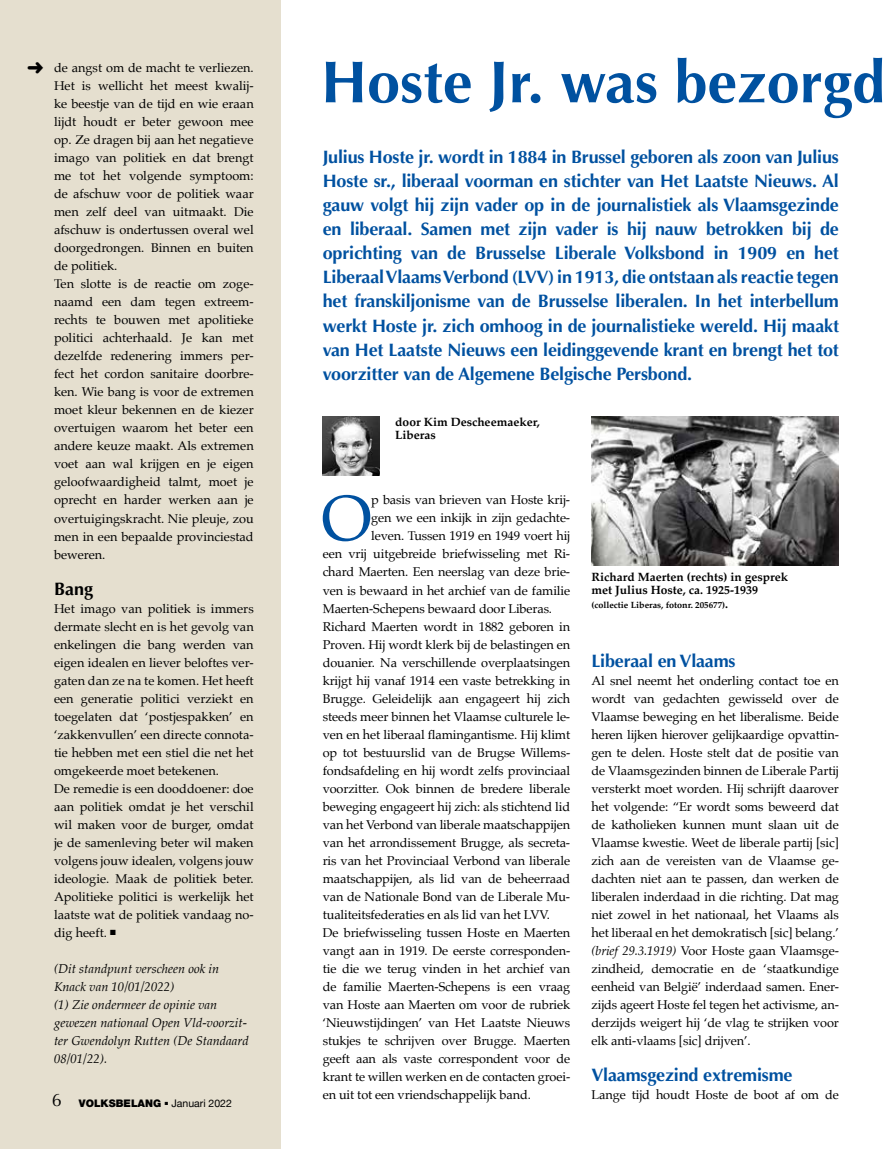
<style>
.page{position:relative;width:893px;height:1149px;background:#fff}
.page>*{position:absolute;margin:0;border:0;box-sizing:border-box;transform-origin:0 0}
.t1{font:64.35px "Palatino";color:#0051a0}
.t2{font:700 59.25px "Optima";color:#0051a0}
.t3{font:700 18px/24px "Optima";letter-spacing:-.01em;color:#0051a0;text-align:justify}
.t4{font:700 18px "Optima";color:#000}
.t5{font:12.75px/18px "Palatino";letter-spacing:-.01em;color:#000}
.t6{font:italic 12.75px/18px "Palatino";color:#000}
.t7{font:700 12px/13.5px "Palatino";color:#000}
.t8{font:900 10.5px "Helvetica Neue LT Pro";color:#000}
.t9{font:700 9px "Palatino";color:#000}
.s1{font-family:"Optima";font-weight:400;font-size:18px}
.s2{font-family:"Helvetica Neue";font-weight:400}
.s3{font-size:12px}
.s4{font-style:italic}
</style>
<div class="page">
<div style="left:0;top:0;width:281px;height:1148px;background:#e5dfcf"></div>
<img style="left:322px;top:417px;width:58px;height:59px">
<img style="left:591px;top:416px;width:248px;height:149px">
<p class="t5" style="left:54px;top:59px;width:201px">de angst om de macht te verliezen.<br>Het is wellicht het meest kwalij&shy;ke beestje van de tijd en wie eraan lijdt houdt er beter gewoon mee op. Ze dragen bij aan het negatieve imago van politiek en dat brengt me tot het volgende symptoom: de afschuw voor de politiek waar men zelf deel van uitmaakt. Die afschuw is ondertussen overal wel doorgedrongen. Binnen en buiten de politiek.<br>Ten slotte is de reactie om zoge&shy;naamd een dam tegen extreem&shy;rechts te bouwen met apolitieke politici achterhaald. Je kan met dezelfde redenering immers per&shy;fect het cordon sanitaire doorbre&shy;ken. Wie bang is voor de extremen moet kleur bekennen en de kiezer overtuigen waarom het beter een andere keuze maakt. Als extremen voet aan wal krijgen en je eigen geloofwaardigheid talmt, moet je oprecht en harder werken aan je overtuigingskracht. Nie pleuje, zou men in een bepaalde provinciestad beweren.</p>
<h3 class="t4" style="left:54px;top:577px;width:41px">Bang</h3>
<p class="t5" style="left:54px;top:599px;width:201px">Het imago van politiek is immers dermate slecht en is het gevolg van enkelingen die bang werden van eigen idealen en liever beloftes ver&shy;gaten dan ze na te komen. Het heeft een generatie politici verziekt en toegelaten dat ‘postjespakken’ en ‘zakkenvullen’ een directe connota&shy;tie hebben met een stiel die net het omgekeerde moet betekenen.<br>De remedie is een dooddoener: doe aan politiek omdat je het verschil wil maken voor de burger, omdat je de samenleving beter wil maken volgens jouw idealen, volgens jouw ideologie. Maak de politiek beter.<br>Apolitieke politici is werkelijk het laatste wat de politiek vandaag no&shy;dig heeft. ■</p>
<p class="t6" style="left:54px;top:958px;width:196px">(Dit standpunt verscheen ook in<br>Knack van 10/01/2022)<br>(1) Zie ondermeer de opinie van gewezen nationaal Open Vld-voorzit&shy;ter Gwendolyn Rutten (De Standaard<br>08/01/22).</p>
<p class="t8" style="left:52px;top:1096px;width:182px"><span class="s1">6</span> VOLKSBELANG ■ <span class="s2">Januari 2022</span></p>
<h2 class="t2" style="left:321px;top:48px;width:566px">Hoste Jr. was bezorgd</h2>
<p class="t3" style="left:323px;top:145px;width:518px">Julius Hoste jr. wordt in 1884 in Brussel geboren als zoon van Julius Hoste sr., liberaal voorman en stichter van Het Laatste Nieuws. Al gauw volgt hij zijn vader op in de journalistiek als Vlaamsgezinde en liberaal. Samen met zijn vader is hij nauw betrokken bij de oprichting van de Brusselse Liberale Volksbond in 1909 en het Liberaal Vlaams Verbond (LVV) in 1913, die ontstaan als reactie tegen het franskiljonisme van de Brusselse liberalen. In het interbellum werkt Hoste jr. zich omhoog in de journalistieke wereld. Hij maakt van Het Laatste Nieuws een leidinggevende krant en brengt het tot voorzitter van de Algemene Belgische Persbond.</p>
<p class="t7" style="left:395px;top:414px;width:146px">door Kim Descheemaeker,<br>Liberas</p>
<h1 class="t1" style="left:321px;top:465px;width:52px">O</h1>
<p class="t5" style="left:371px;top:491px;width:201px">p basis van brieven van Hoste krij-</p>
<p class="t5" style="left:371px;top:509px;width:201px">gen we een inkijk in zijn gedachte-</p>
<p class="t5" style="left:371px;top:527px;width:201px">leven. Tussen 1919 en 1949 voert hij</p>
<p class="t5" style="left:323px;top:545px;width:249px">een vrij uitgebreide briefwisseling met Ri-</p>
<p class="t5" style="left:323px;top:563px;width:249px">chard Maerten. Een neerslag van deze brie-</p>
<p class="t5" style="left:323px;top:581px;width:249px">ven is bewaard in het archief van de familie</p>
<p class="t5" style="left:323px;top:599px;width:231px">Maerten-Schepens bewaard door Liberas.</p>
<p class="t5" style="left:323px;top:617px;width:249px">Richard Maerten wordt in 1882 geboren in</p>
<p class="t5" style="left:323px;top:635px;width:249px">Proven. Hij wordt klerk bij de belastingen en</p>
<p class="t5" style="left:323px;top:653px;width:249px">douanier. Na verschillende overplaatsingen</p>
<p class="t5" style="left:323px;top:671px;width:249px">krijgt hij vanaf 1914 een vaste betrekking in</p>
<p class="t5" style="left:323px;top:689px;width:249px">Brugge. Geleidelijk aan engageert hij zich</p>
<p class="t5" style="left:323px;top:707px;width:249px">steeds meer binnen het Vlaamse culturele le-</p>
<p class="t5" style="left:323px;top:725px;width:249px">ven en het liberaal flamingantisme. Hij klimt</p>
<p class="t5" style="left:323px;top:743px;width:249px">op tot bestuurslid van de Brugse Willems-</p>
<p class="t5" style="left:323px;top:761px;width:249px">fondsafdeling en hij wordt zelfs provinciaal</p>
<p class="t5" style="left:323px;top:779px;width:249px">voorzitter. Ook binnen de bredere liberale</p>
<p class="t5" style="left:323px;top:797px;width:249px">beweging engageert hij zich: als stichtend lid</p>
<p class="t5" style="left:323px;top:815px;width:249px">van het Verbond van liberale maatschappijen</p>
<p class="t5" style="left:323px;top:833px;width:249px">van het arrondissement Brugge, als secreta-</p>
<p class="t5" style="left:323px;top:851px;width:249px">ris van het Provinciaal Verbond van liberale</p>
<p class="t5" style="left:323px;top:869px;width:249px">maatschappijen, als lid van de beheerraad</p>
<p class="t5" style="left:323px;top:887px;width:249px">van de Nationale Bond van de Liberale Mu-</p>
<p class="t5" style="left:323px;top:905px;width:229px">tualiteitsfederaties en als lid van het LVV.</p>
<p class="t5" style="left:323px;top:923px;width:249px">De briefwisseling tussen Hoste en Maerten</p>
<p class="t5" style="left:323px;top:941px;width:249px">vangt aan in 1919. De eerste corresponden-</p>
<p class="t5" style="left:323px;top:959px;width:249px">tie die we terug vinden in het archief van</p>
<p class="t5" style="left:323px;top:977px;width:249px">de familie Maerten-Schepens is een vraag</p>
<p class="t5" style="left:323px;top:995px;width:249px">van Hoste aan Maerten om voor de rubriek</p>
<p class="t5" style="left:323px;top:1013px;width:249px">‘Nieuwstijdingen’ van Het Laatste Nieuws</p>
<p class="t5" style="left:323px;top:1031px;width:249px">stukjes te schrijven over Brugge. Maerten</p>
<p class="t5" style="left:323px;top:1049px;width:249px">geeft aan als vaste correspondent voor de</p>
<p class="t5" style="left:323px;top:1067px;width:249px">krant te willen werken en de contacten groei-</p>
<p class="t5" style="left:323px;top:1085px;width:210px">en uit tot een vriendschappelijk band.</p>
<p class="t7" style="left:591px;top:569px;width:198px">Richard Maerten (rechts) in gesprek met Julius Hoste, ca. 1925-1939</p>
<p class="t9" style="left:591px;top:596px;width:138px">(collectie Liberas, fotonr. 205677)<span class="s3">.</span></p>
<h3 class="t3" style="left:591px;top:648px;width:146px">Liberaal en Vlaams</h3>
<p class="t5" style="left:591px;top:671px;width:249px;text-align:justify">Al snel neemt het onderling contact toe en wordt van gedachten gewisseld over de Vlaamse beweging en het liberalisme. Beide heren lijken hierover gelijkaardige opvattin&shy;gen te delen. Hoste stelt dat de positie van de Vlaamsgezinden binnen de Liberale Partij versterkt moet worden. Hij schrijft daarover het volgende: “Er wordt soms beweerd dat de katholieken kunnen munt slaan uit de Vlaamse kwestie. Weet de liberale partij [sic] zich aan de vereisten van de Vlaamse ge&shy;dachten niet aan te passen, dan werken de liberalen inderdaad in die richting. Dat mag niet zowel in het nationaal, het Vlaams als het liberaal en het demokratisch [sic] belang.’ <span class="s4">(brief 29.3.1919)</span> Voor Hoste gaan Vlaamsge&shy;zindheid, democratie en de ‘staatkundige eenheid van België’ inderdaad samen. Ener&shy;zijds ageert Hoste fel tegen het activisme, an&shy;derzijds weigert hij ‘de vlag te strijken voor elk anti-vlaams [sic] drijven’.</p>
<h3 class="t3" style="left:591px;top:1062px;width:203px">Vlaamsgezind extremisme</h3>
<p class="t5" style="left:591px;top:1085px;width:249px">Lange tijd houdt Hoste de boot af om de</p>
</div>
